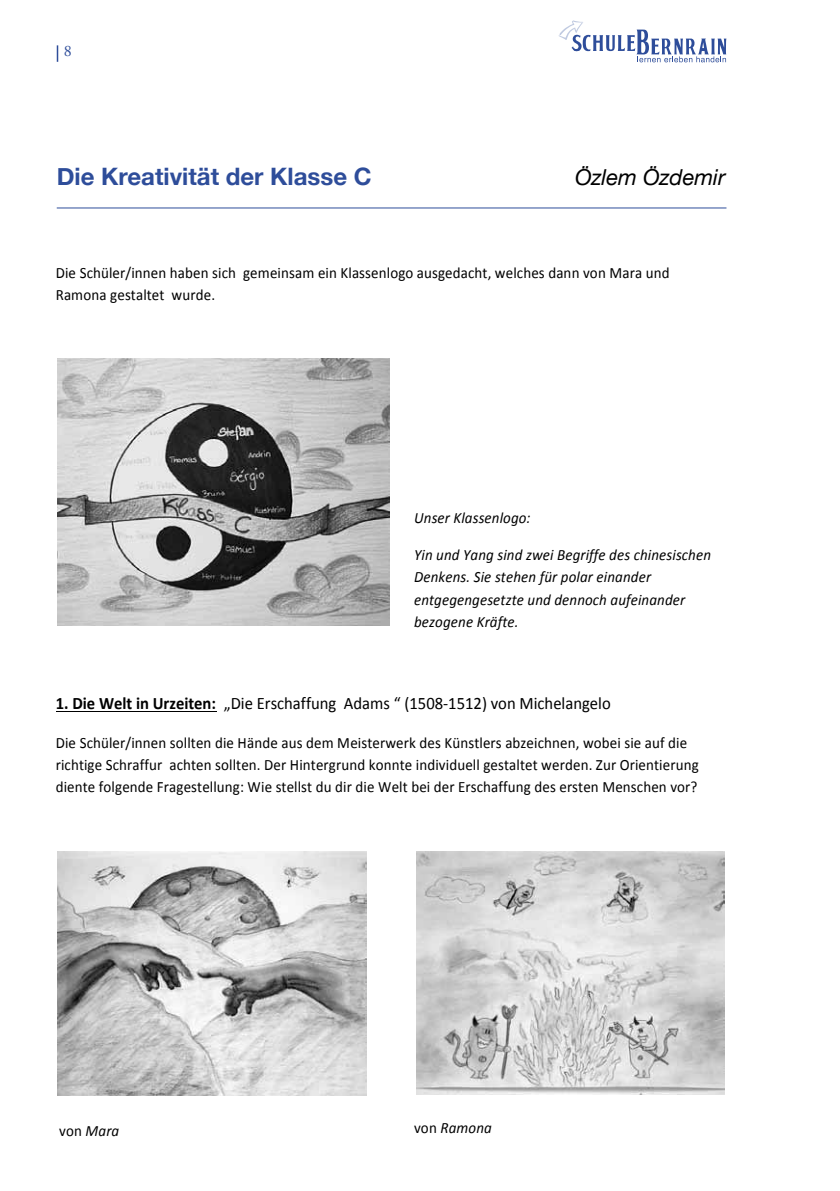
<style>
.page{position:relative;width:840px;height:1191px;background:#fff}
.page>*{position:absolute;margin:0;border:0;box-sizing:border-box;transform-origin:0 0}
.t1{font:700 24px "Helvetica Neue";color:#2e4d9a}
.t2{font:italic 22px "Helvetica Neue";color:#000}
.t3{font:17.4px "Calibri";color:#000;scale:.95 1}
.t4{font:16px "Adobe Garamond";color:#2e4d9a}
.t5{font:15.8px/22.4px "Calibri";letter-spacing:.01em;color:#000;scale:.95 1}
.t6{font:italic 15.8px/22.4px "Calibri";letter-spacing:.01em;color:#000;scale:.95 1}
.s1{font-weight:700}
.s2{font-style:normal}
</style>
<div class="page">
<svg style="left:57px;top:45px;width:1px;height:17px"></svg>
<svg style="left:558px;top:20px;width:168px;height:42px"></svg>
<hr style="left:56px;top:711px;width:160px;height:1px;background:#000">
<img style="left:58px;top:359px;width:331px;height:266px">
<img style="left:58px;top:851px;width:308px;height:244px">
<img style="left:416px;top:851px;width:308px;height:243px">
<hr style="left:57px;top:208px;width:669px;height:1px;background:#2e4d9a">
<p class="t4" style="left:64px;top:42px;width:9px">8</p>
<h1 class="t1" style="left:57px;top:162px;width:316px">Die Kreativität der Klasse C</h1>
<h2 class="t2" style="left:574px;top:164px;width:152px">Özlem Özdemir</h2>
<p class="t5" style="left:56px;top:260px;width:647px">Die Schüler/innen haben sich gemeinsam ein Klassenlogo ausgedacht, welches dann von Mara und<br>Ramona gestaltet wurde.</p>
<p class="t6" style="left:414px;top:505px;width:124px">Unser Klassenlogo:</p>
<p class="t6" style="left:414px;top:542px;width:314px">Yin und Yang sind zwei Begriffe des chinesischen Denkens. Sie stehen für polar einander entgegengesetzte und dennoch aufeinander bezogene Kräfte.</p>
<p class="t3" style="left:56px;top:693px;width:585px"><span class="s1">1. Die Welt in Urzeiten:</span> „Die Erschaffung Adams “ (1508--‐1512) von Michelangelo</p>
<p class="t5" style="left:56px;top:730px;width:678px">Die Schüler/innen sollten die Hände aus dem Meisterwerk des Künstlers abzeichnen, wobei sie auf die richtige Schraffur achten sollten. Der Hintergrund konnte individuell gestaltet werden. Zur Orientierung diente folgende Fragestellung: Wie stellst du dir die Welt bei der Erschaffung des ersten Menschen vor?</p>
<p class="t6" style="left:59px;top:1118px;width:65px"><span class="s2">von</span> Mara</p>
<p class="t6" style="left:414px;top:1115px;width:83px"><span class="s2">von</span> Ramona</p>
</div>
